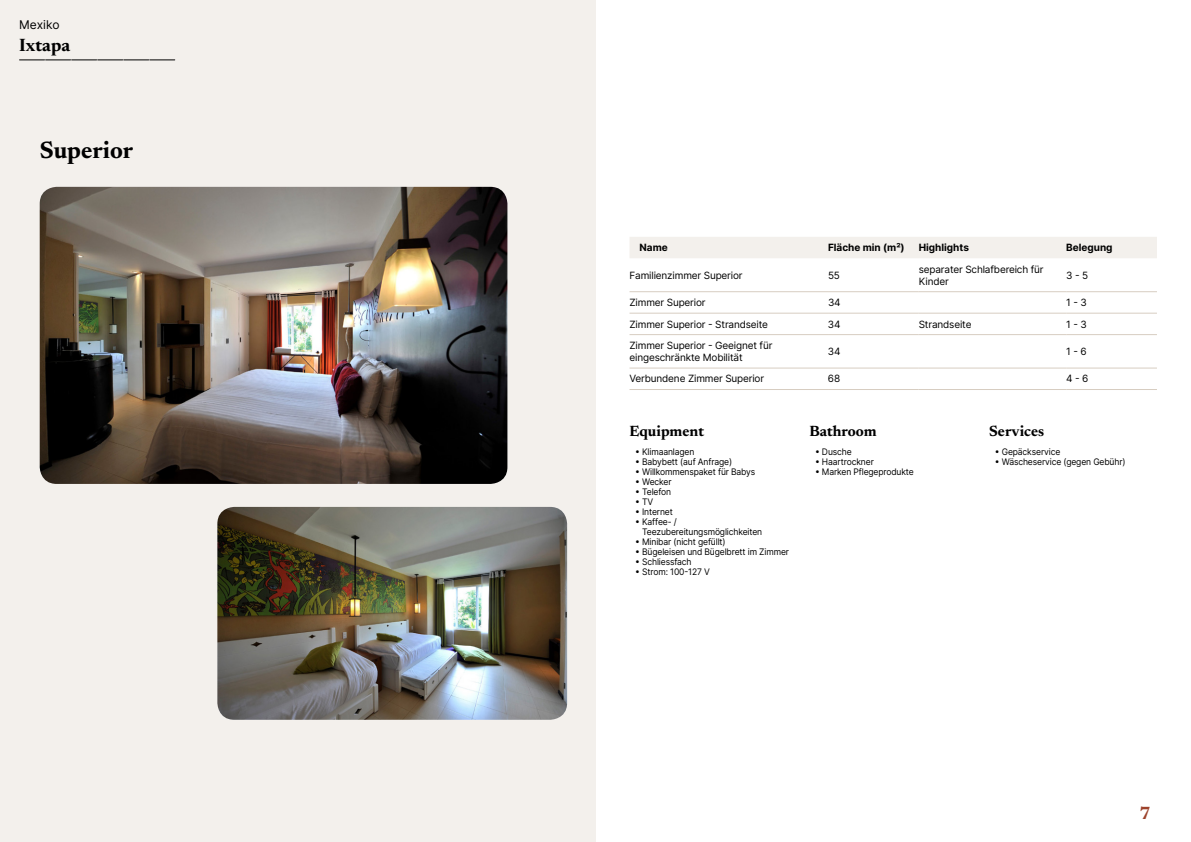
<style>
.page{position:relative;width:1191px;height:842px;background:#fff}
.page>*{position:absolute;margin:0;border:0;box-sizing:border-box;transform-origin:0 0}
.t1{font:700 24px "Newsreader 24 pt";color:#000}
.t2{font:700 18px "Newsreader 24 pt";color:#000}
.t3{font:700 18px "Newsreader 24 pt";color:#9d432c}
.t4{font:700 15px "Newsreader 24 pt";color:#000}
.t5{font:12px "Inter";color:#000}
.t6{font:10px/12px "Inter";letter-spacing:-.015em;color:#000}
.t7{font:700 10px "Inter";color:#000}
.t8{font:9px/10px "Inter";letter-spacing:-.015em;color:#000;scale:.95 1}
</style>
<div class="page">
<div style="left:0;top:0;width:595px;height:842px;background:#f3f0ec"></div>
<img style="left:40px;top:187px;width:467px;height:297px">
<img style="left:217px;top:507px;width:350px;height:213px">
<svg style="left:20px;top:60px;width:155px;height:1px"></svg>
<div style="left:630px;top:237px;width:527px;height:21px;background:#f3f0ec"></div>
<hr style="left:629px;top:291px;width:199px;height:1px;background:#d7cdc1">
<hr style="left:828px;top:291px;width:90px;height:1px;background:#d7cdc1">
<hr style="left:918px;top:291px;width:148px;height:1px;background:#d7cdc1">
<hr style="left:1066px;top:291px;width:91px;height:1px;background:#d7cdc1">
<hr style="left:629px;top:313px;width:199px;height:1px;background:#d7cdc1">
<hr style="left:828px;top:313px;width:90px;height:1px;background:#d7cdc1">
<hr style="left:918px;top:313px;width:148px;height:1px;background:#d7cdc1">
<hr style="left:1066px;top:313px;width:91px;height:1px;background:#d7cdc1">
<hr style="left:629px;top:334px;width:199px;height:1px;background:#d7cdc1">
<hr style="left:828px;top:334px;width:90px;height:1px;background:#d7cdc1">
<hr style="left:918px;top:334px;width:148px;height:1px;background:#d7cdc1">
<hr style="left:1066px;top:334px;width:91px;height:1px;background:#d7cdc1">
<hr style="left:629px;top:368px;width:199px;height:1px;background:#d7cdc1">
<hr style="left:828px;top:368px;width:90px;height:1px;background:#d7cdc1">
<hr style="left:918px;top:368px;width:148px;height:1px;background:#d7cdc1">
<hr style="left:1066px;top:368px;width:91px;height:1px;background:#d7cdc1">
<hr style="left:629px;top:389px;width:199px;height:1px;background:#d7cdc1">
<hr style="left:828px;top:389px;width:90px;height:1px;background:#d7cdc1">
<hr style="left:918px;top:389px;width:148px;height:1px;background:#d7cdc1">
<hr style="left:1066px;top:389px;width:91px;height:1px;background:#d7cdc1">
<h3 class="t5" style="left:19px;top:15px;width:42px">Mexiko</h3>
<h2 class="t2" style="left:19px;top:32px;width:52px">Ixtapa</h2>
<h1 class="t1" style="left:40px;top:133px;width:95px">Superior</h1>
<p class="t7" style="left:639px;top:240px;width:30px">Name</p>
<p class="t7" style="left:828px;top:240px;width:78px">Fläche min (m²)</p>
<p class="t7" style="left:918px;top:240px;width:52px">Highlights</p>
<p class="t7" style="left:1066px;top:240px;width:48px">Belegung</p>
<p class="t6" style="left:629px;top:269px;width:115px">Familienzimmer Superior</p>
<p class="t6" style="left:828px;top:269px;width:14px">55</p>
<p class="t6" style="left:918px;top:263px;width:126px">separater Schlafbereich für<br>Kinder</p>
<p class="t6" style="left:1066px;top:269px;width:24px">3 - 5</p>
<p class="t6" style="left:629px;top:296px;width:78px">Zimmer Superior</p>
<p class="t6" style="left:828px;top:296px;width:14px">34</p>
<p class="t6" style="left:1066px;top:296px;width:22px">1 - 3</p>
<p class="t6" style="left:629px;top:318px;width:140px">Zimmer Superior - Strandseite</p>
<p class="t6" style="left:828px;top:318px;width:14px">34</p>
<p class="t6" style="left:918px;top:318px;width:54px">Strandseite</p>
<p class="t6" style="left:1066px;top:318px;width:22px">1 - 3</p>
<p class="t6" style="left:629px;top:339px;width:144px">Zimmer Superior - Geeignet für eingeschränkte Mobilität</p>
<p class="t6" style="left:828px;top:345px;width:14px">34</p>
<p class="t6" style="left:1066px;top:345px;width:22px">1 - 6</p>
<p class="t6" style="left:629px;top:373px;width:136px">Verbundene Zimmer Superior</p>
<p class="t6" style="left:828px;top:373px;width:14px">68</p>
<p class="t6" style="left:1066px;top:373px;width:24px">4 - 6</p>
<h3 class="t4" style="left:629px;top:421px;width:76px">Equipment</h3>
<p class="t8" style="left:635px;top:446px;width:64px">• Klimaanlagen</p>
<p class="t8" style="left:635px;top:456px;width:104px">• Babybett (auf Anfrage)</p>
<p class="t8" style="left:635px;top:466px;width:128px">• Willkommenspaket für Babys</p>
<p class="t8" style="left:635px;top:476px;width:40px">• Wecker</p>
<p class="t8" style="left:635px;top:486px;width:39px">• Telefon</p>
<p class="t8" style="left:635px;top:496px;width:21px">• TV</p>
<p class="t8" style="left:635px;top:506px;width:41px">• Internet</p>
<p class="t8" style="left:642px;top:516px;width:128px;text-indent:-7px">• Kaffee- /<br>Teezubereitungsmöglichkeiten</p>
<p class="t8" style="left:635px;top:536px;width:97px">• Minibar (nicht gefüllt)</p>
<p class="t8" style="left:635px;top:546px;width:163px">• Bügeleisen und Bügelbrett im Zimmer</p>
<p class="t8" style="left:635px;top:556px;width:61px">• Schliessfach</p>
<p class="t8" style="left:635px;top:566px;width:80px">• Strom: 100-127 V</p>
<h3 class="t4" style="left:809px;top:421px;width:69px">Bathroom</h3>
<p class="t8" style="left:815px;top:446px;width:40px">• Dusche</p>
<p class="t8" style="left:815px;top:456px;width:63px">• Haartrockner</p>
<p class="t8" style="left:815px;top:466px;width:106px">• Marken Pflegeprodukte</p>
<h3 class="t4" style="left:989px;top:421px;width:57px">Services</h3>
<p class="t8" style="left:994px;top:446px;width:70px">• Gepäckservice</p>
<p class="t8" style="left:994px;top:456px;width:139px">• Wäscheservice (gegen Gebühr)</p>
<h2 class="t3" style="left:1139px;top:800px;width:13px">7</h2>
</div>
